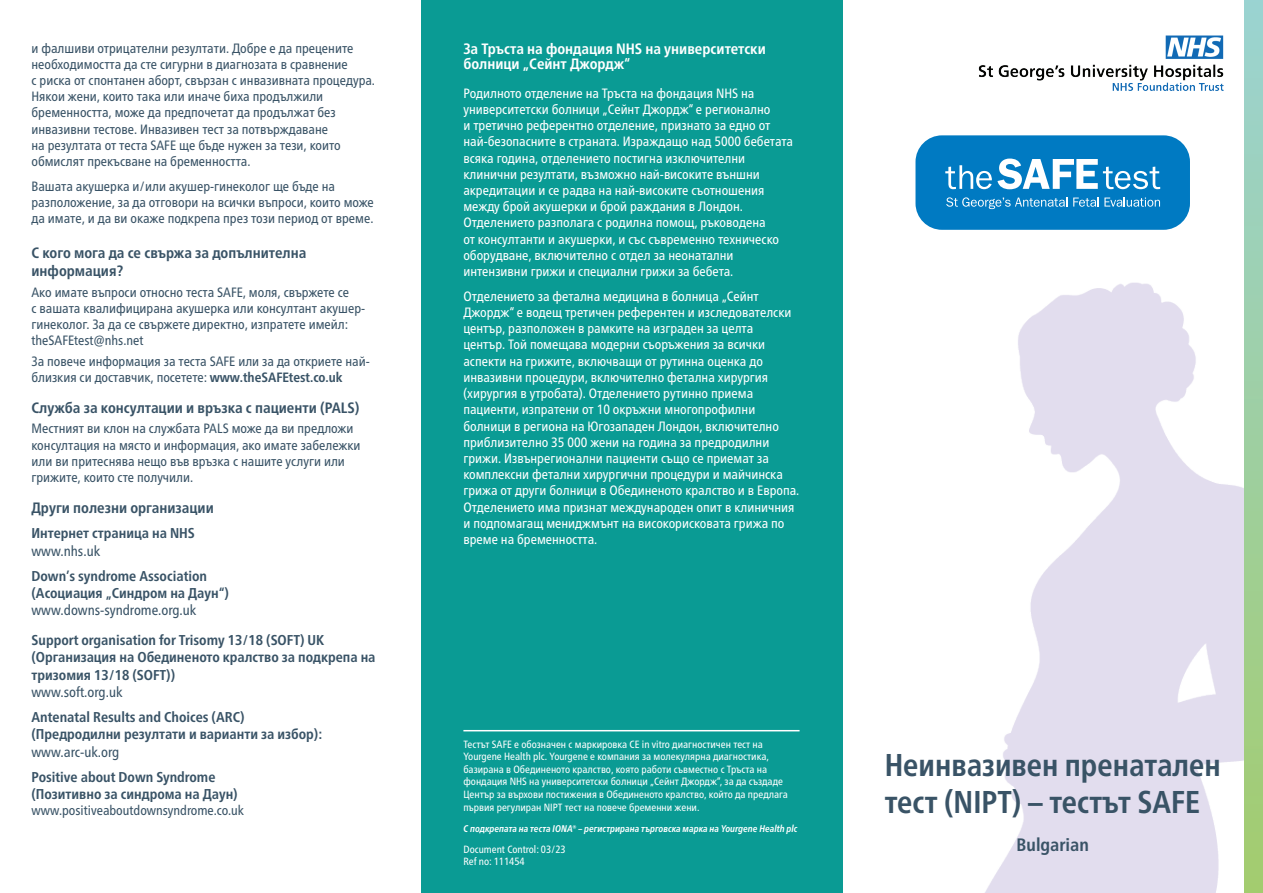
<style>
.page{position:relative;width:1263px;height:893px;background:#fff}
.page>*{position:absolute;margin:0;border:0;box-sizing:border-box;transform-origin:0 0}
.t1{font:700 condensed 31.5px/37.5px "Frutiger Neue LTW1 G";color:#395366}
.t2{font:700 condensed 18px "Frutiger Neue LTW1 G";color:#395366}
.t3{font:700 condensed 15px/18px "Frutiger Neue LTW1 G";color:#395366}
.t4{font:700 condensed 15px/15px "Frutiger Neue LTW1 G";color:#fff}
.t5{font:700 condensed 14.25px/17.1px "Frutiger Neue LTW1 G";color:#395366}
.t6{font:condensed 14.25px "Frutiger Neue LTW1 G";color:#395366}
.t7{font:condensed 13.5px/16.2px "Frutiger Neue LTW1 G";color:#fff}
.t8{font:condensed 13.5px/16.2px "Frutiger Neue LTW1 G";color:#395366}
.t9{font:condensed 10.5px/12.6px "Frutiger Neue LTW1 G";color:#fff}
.t10{font:italic 700 condensed 9.75px "Frutiger Neue LTW1 G";color:#fff}
.s1{font-weight:700}
</style>
<div class="page">
<img style="left:985px;top:282px;width:258px;height:610px">
<div style="left:915px;top:135px;width:274px;height:95px;background:#007ac2;border-radius:26px"></div>
<svg style="left:945px;top:165px;width:46px;height:24px"></svg>
<svg style="left:997px;top:158px;width:162px;height:31px"></svg>
<svg style="left:946px;top:197px;width:152px;height:12px"></svg>
<svg style="left:1104px;top:197px;width:55px;height:10px"></svg>
<div style="left:421px;top:0;width:421px;height:892px;background:#0a9b94"></div>
<hr style="left:463px;top:729px;width:336px;height:2px;background:#fff">
<img style="left:978px;top:35px;width:246px;height:56px">
<div style="left:1243px;top:0;width:19px;height:892px;background:linear-gradient(to bottom,#9bd3d2,#a3cc6e)"></div>
<p class="t8" style="left:32px;top:40px;width:345px">и фалшиви отрицателни резултати. Добре е да прецените необходимостта да сте сигурни в диагнозата в сравнение<br>с риска от спонтанен аборт, свързан с инвазивната процедура.<br>Някои жени, които така или иначе биха продължили бременността, може да предпочетат да продължат без инвазивни тестове. Инвазивен тест за потвърждаване<br>на резултата от теста SAFE ще бъде нужен за тези, които обмислят прекъсване на бременността.</p>
<p class="t8" style="left:32px;top:178px;width:344px">Вашата акушерка и/или акушер-гинеколог ще бъде на разположение, за да отговори на всички въпроси, които може да имате, и да ви окаже подкрепа през този период от време.</p>
<p class="t3" style="left:32px;top:244px;width:276px">С кого мога да се свържа за допълнителна информация?</p>
<p class="t8" style="left:32px;top:284px;width:335px">Ако имате въпроси относно теста SAFE, моля, свържете се<br>с вашата квалифицирана акушерка или консултант акушер&shy;гинеколог. За да се свържете директно, изпратете имейл: theSAFEtest@nhs.net</p>
<p class="t8" style="left:32px;top:353px;width:339px">За повече информация за теста SAFE или за да откриете най&shy;близкия си доставчик, посетете: <span class="s1">www.theSAFEtest.co.uk</span></p>
<p class="t3" style="left:32px;top:398px;width:329px">Служба за консултации и връзка с пациенти (PALS)</p>
<p class="t8" style="left:32px;top:420px;width:330px">Местният ви клон на службата PALS може да ви предложи консултация на място и информация, ако имате забележки или ви притеснява нещо във връзка с нашите услуги или грижите, които сте получили.</p>
<p class="t3" style="left:32px;top:498px;width:184px">Други полезни организации</p>
<p class="t5" style="left:32px;top:524px;width:165px">Интернет страница на NHS</p>
<p class="t6" style="left:32px;top:542px;width:70px">www.nhs.uk</p>
<p class="t5" style="left:32px;top:567px;width:199px">Down’s syndrome Association (Асоциация „Синдром на Даун“)</p>
<p class="t6" style="left:32px;top:601px;width:166px">www.downs-syndrome.org.uk</p>
<p class="t5" style="left:32px;top:631px;width:345px">Support organisation for Trisomy 13/18 (SOFT) UK (Организация на Обединеното кралство за подкрепа на тризомия 13/18 (SOFT))</p>
<p class="t6" style="left:32px;top:683px;width:92px">www.soft.org.uk</p>
<p class="t5" style="left:32px;top:708px;width:292px">Antenatal Results and Choices (ARC) (Предродилни резултати и варианти за избор):</p>
<p class="t6" style="left:32px;top:742px;width:89px">www.arc-uk.org</p>
<p class="t5" style="left:32px;top:768px;width:208px">Positive about Down Syndrome (Позитивно за синдрома на Даун)</p>
<p class="t8" style="left:32px;top:802px;width:214px">www.positiveaboutdownsyndrome.co.uk</p>
<p class="t4" style="left:463px;top:41px;width:304px">За Тръста на фондация NHS на университетски болници „Сейнт Джордж“</p>
<p class="t7" style="left:463px;top:85px;width:331px">Родилното отделение на Тръста на фондация NHS на университетски болници „Сейнт Джордж“ е регионално<br>и третично референтно отделение, признато за едно от най-безопасните в страната. Израждащо над 5000 бебетата всяка година, отделението постигна изключителни клинични резултати, възможно най-високите външни акредитации и се радва на най-високите съотношения между брой акушерки и брой раждания в Лондон.<br>Отделението разполага с родилна помощ, ръководена<br>от консултанти и акушерки, и със съвременно техническо оборудване, включително с отдел за неонатални интензивни грижи и специални грижи за бебета.</p>
<p class="t7" style="left:463px;top:288px;width:337px">Отделението за фетална медицина в болница „Сейнт Джордж“ е водещ третичен референтен и изследователски център, разположен в рамките на изграден за целта<br>център. Той помещава модерни съоръжения за всички аспекти на грижите, включващи от рутинна оценка до инвазивни процедури, включително фетална хирургия (хирургия в утробата). Отделението рутинно приема пациенти, изпратени от 10 окръжни многопрофилни болници в региона на Югозападен Лондон, включително приблизително 35 000 жени на година за предродилни грижи. Извънрегионални пациенти също се приемат за комплексни фетални хирургични процедури и майчинска грижа от други болници в Обединеното кралство и в Европа.<br>Отделението има признат международен опит в клиничния и подпомагащ мениджмънт на високорисковата грижа по време на бременността.</p>
<p class="t9" style="left:463px;top:737px;width:326px">Тестът SAFE е обозначен с маркировка CE in vitro диагностичен тест на Yourgene Health plc. Yourgene е компания за молекулярна диагностика, базирана в Обединеното кралство, която работи съвместно с Тръста на фондация NHS на университетски болници „Сейнт Джордж“, за да създаде Център за върхови постижения в Обединеното кралство, който да предлага първия регулиран NIPT тест на повече бременни жени.</p>
<p class="t10" style="left:463px;top:822px;width:335px">С подкрепата на теста IONA® – регистрирана търговска марка на Yourgene Health plc</p>
<p class="t9" style="left:463px;top:842px;width:104px">Document Control: 03/23<br>Ref no: 111454</p>
<h1 class="t1" style="left:884px;top:745px;width:337px">Неинвазивен пренатален тест (NIPT) – тестът SAFE</h1>
<h2 class="t2" style="left:1016px;top:833px;width:74px">Bulgarian</h2>
</div>
